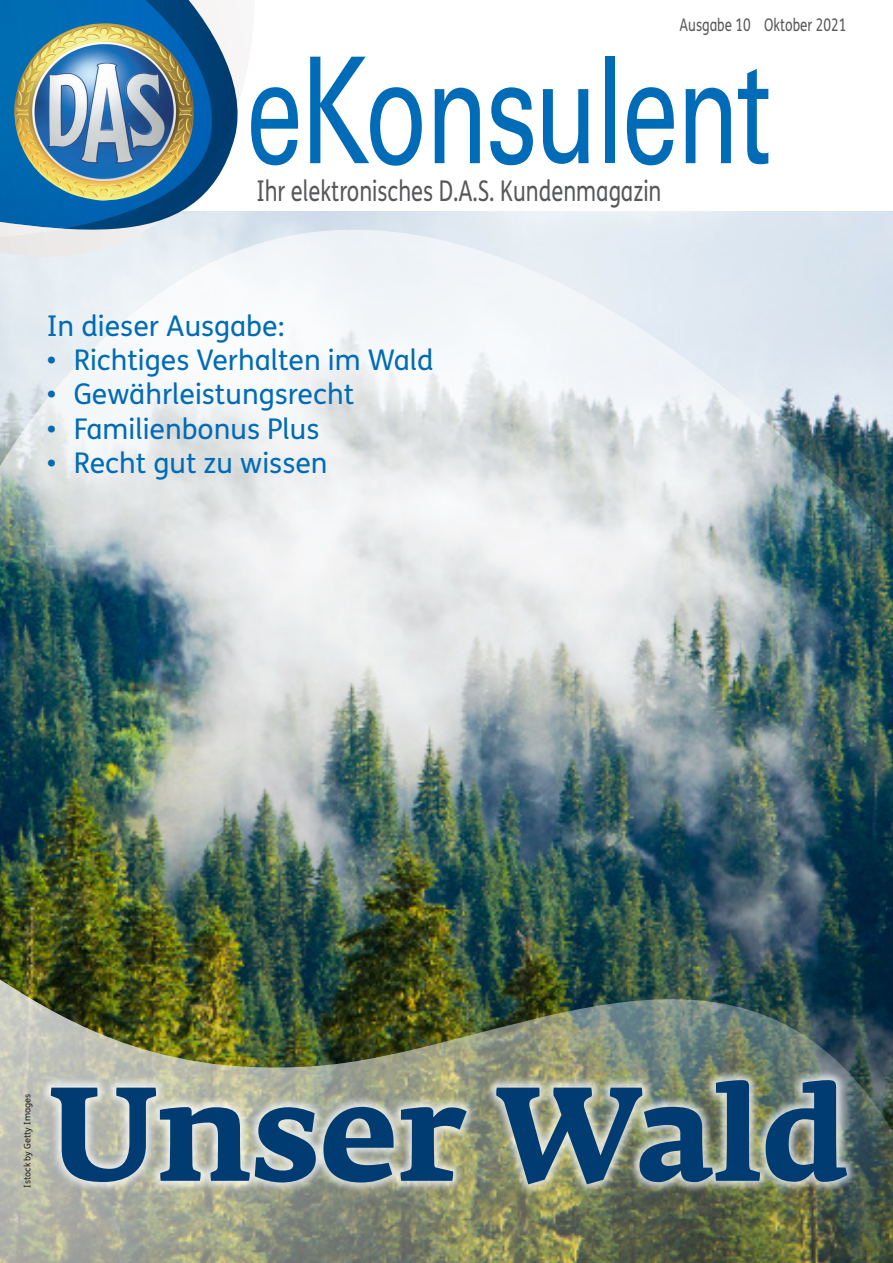
<style>
.page{position:relative;width:893px;height:1263px;background:#fff}
.page>*{position:absolute;margin:0;border:0;box-sizing:border-box;transform-origin:0 0}
.t1{font:147.45px "Univers";letter-spacing:-.025em;color:#006bb6;scale:.7 1}
.lauftext{font:700 131.85px "Fedra Serif A Pro";color:#003c72}
.Zwiti{font:28.5px "FS Me";color:#006bb6}
.t2{font:28.5px "FS Me";color:#57585a;scale:.77 1}
.t3{font:17.4px "FS Me";color:#57585a;scale:.77 1}
.t4{font:9px "FS Me";color:#231f20}
</style>
<div class="page">
<img style="left:0;top:211px;width:893px;height:1052px">
<div style="left:39px;top:1068px;width:820px;height:127px;background:#fff;opacity:.72"></div>
<svg style="left:0;top:211px;width:255px;height:63px"></svg>
<svg style="left:224px;top:36px;width:23px;height:198px"></svg>
<svg style="left:0;top:0;width:224px;height:264px;background:#6095be"></svg>
<img style="left:13px;top:23px;width:183px;height:178px">
<p class="t3" style="left:679px;top:13px;width:218px">Ausgabe 10 Oktober 2021</p>
<p class="t1" style="left:246px;top:24px;width:752px">eKonsulent</p>
<p class="t2" style="left:256px;top:171px;width:528px">Ihr elektronisches D.A.S. Kundenmagazin</p>
<p class="Zwiti" style="left:47px;top:306px;width:239px">In dieser Ausgabe:</p>
<p class="Zwiti" style="left:47px;top:341px;width:388px">• Richtiges Verhalten im Wald</p>
<p class="Zwiti" style="left:47px;top:375px;width:309px">• Gewährleistungsrecht</p>
<p class="Zwiti" style="left:47px;top:409px;width:274px">• Familienbonus Plus</p>
<p class="Zwiti" style="left:47px;top:443px;width:282px">• Recht gut zu wissen</p>
<p class="t4" style="left:21px;top:1187px;width:95px;rotate:-90deg">Istock by Getty Images</p>
<p class="lauftext" style="left:49px;top:1058px;width:801px">Unser Wald</p>
</div>
